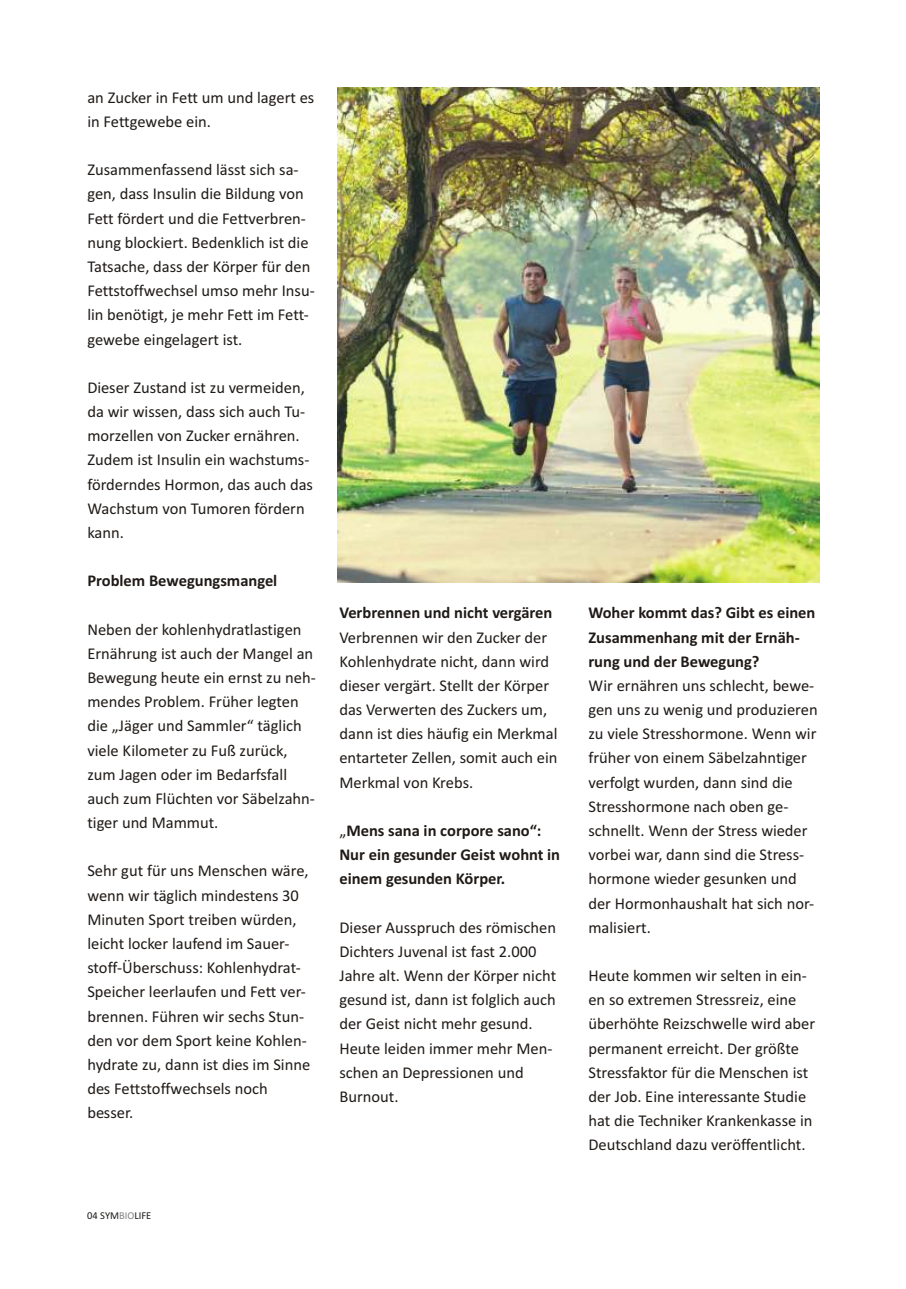
<style>
.page{position:relative;width:906px;height:1289px;background:#fff}
.page>*{position:absolute;margin:0;border:0;box-sizing:border-box;transform-origin:0 0}
.t1{font:16.5px/24.2px "Calibri";color:#1f1a17}
.t2{font:700 16.5px/24.2px "Calibri";color:#1f1a17}
.t3{font:10.5px "Calibri";color:#1f1a17}
.s1{font-weight:400}
.s2{color:#828282}
</style>
<div class="page">
<img style="left:338px;top:87px;width:481px;height:496px">
<p class="t1" style="left:87px;top:86px;width:228px">an Zucker in Fett um und lagert es in Fettgewebe ein.</p>
<p class="t1" style="left:87px;top:159px;width:229px">Zusammenfassend lässt sich sa&shy;gen, dass Insulin die Bildung von<br>Fett fördert und die Fettverbren&shy;nung blockiert. Bedenklich ist die<br>Tatsache, dass der Körper für den<br>Fettstoffwechsel umso mehr Insu&shy;lin benötigt, je mehr Fett im Fett&shy;gewebe eingelagert ist.</p>
<p class="t1" style="left:87px;top:377px;width:227px">Dieser Zustand ist zu vermeiden, da wir wissen, dass sich auch Tu&shy;morzellen von Zucker ernähren.<br>Zudem ist Insulin ein wachstums&shy;förderndes Hormon, das auch das<br>Wachstum von Tumoren fördern kann.</p>
<p class="t2" style="left:87px;top:570px;width:192px">Problem Bewegungsmangel</p>
<p class="t1" style="left:87px;top:618px;width:230px">Neben der kohlenhydratlastigen<br>Ernährung ist auch der Mangel an<br>Bewegung heute ein ernst zu neh&shy;mendes Problem. Früher legten die „Jäger und Sammler“ täglich viele Kilometer zu Fuß zurück, zum Jagen oder im Bedarfsfall auch zum Flüchten vor Säbelzahn&shy;tiger und Mammut.</p>
<p class="t1" style="left:87px;top:860px;width:224px">Sehr gut für uns Menschen wäre, wenn wir täglich mindestens 30<br>Minuten Sport treiben würden, leicht locker laufend im Sauer&shy;stoff-Überschuss: Kohlenhydrat-<br>Speicher leerlaufen und Fett ver&shy;brennen. Führen wir sechs Stun&shy;den vor dem Sport keine Kohlen&shy;hydrate zu, dann ist dies im Sinne des Fettstoffwechsels noch besser.</p>
<p class="t2" style="left:339px;top:602px;width:214px">Verbrennen und nicht vergären</p>
<p class="t1" style="left:339px;top:626px;width:220px">Verbrennen wir den Zucker der<br>Kohlenhydrate nicht, dann wird dieser vergärt. Stellt der Körper das Verwerten des Zuckers um, dann ist dies häufig ein Merkmal entarteter Zellen, somit auch ein<br>Merkmal von Krebs.</p>
<p class="t2" style="left:339px;top:819px;width:222px"><span class="s1">„</span>Mens sana in corpore sano“:<br>Nur ein gesunder Geist wohnt in einem gesunden Körper.</p>
<p class="t1" style="left:339px;top:916px;width:218px">Dieser Ausspruch des römischen<br>Dichters Juvenal ist fast 2.000<br>Jahre alt. Wenn der Körper nicht gesund ist, dann ist folglich auch der Geist nicht mehr gesund.<br>Heute leiden immer mehr Men&shy;schen an Depressionen und<br>Burnout.</p>
<p class="t3" style="left:87px;top:1211px;width:66px">04 SYM<span class="s2">BIO</span>LIFE</p>
<p class="t2" style="left:588px;top:602px;width:228px">Woher kommt das? Gibt es einen<br>Zusammenhang mit der Ernäh&shy;rung und der Bewegung?</p>
<p class="t1" style="left:588px;top:674px;width:231px">Wir ernähren uns schlecht, bewe&shy;gen uns zu wenig und produzieren zu viele Stresshormone. Wenn wir früher von einem Säbelzahntiger verfolgt wurden, dann sind die<br>Stresshormone nach oben ge&shy;schnellt. Wenn der Stress wieder vorbei war, dann sind die Stress&shy;hormone wieder gesunken und der Hormonhaushalt hat sich nor&shy;malisiert.</p>
<p class="t1" style="left:588px;top:964px;width:228px">Heute kommen wir selten in ein&shy;en so extremen Stressreiz, eine überhöhte Reizschwelle wird aber permanent erreicht. Der größte Stressfaktor für die Menschen ist der Job. Eine interessante Studie hat die Techniker Krankenkasse in Deutschland dazu veröffentlicht.</p>
</div>
